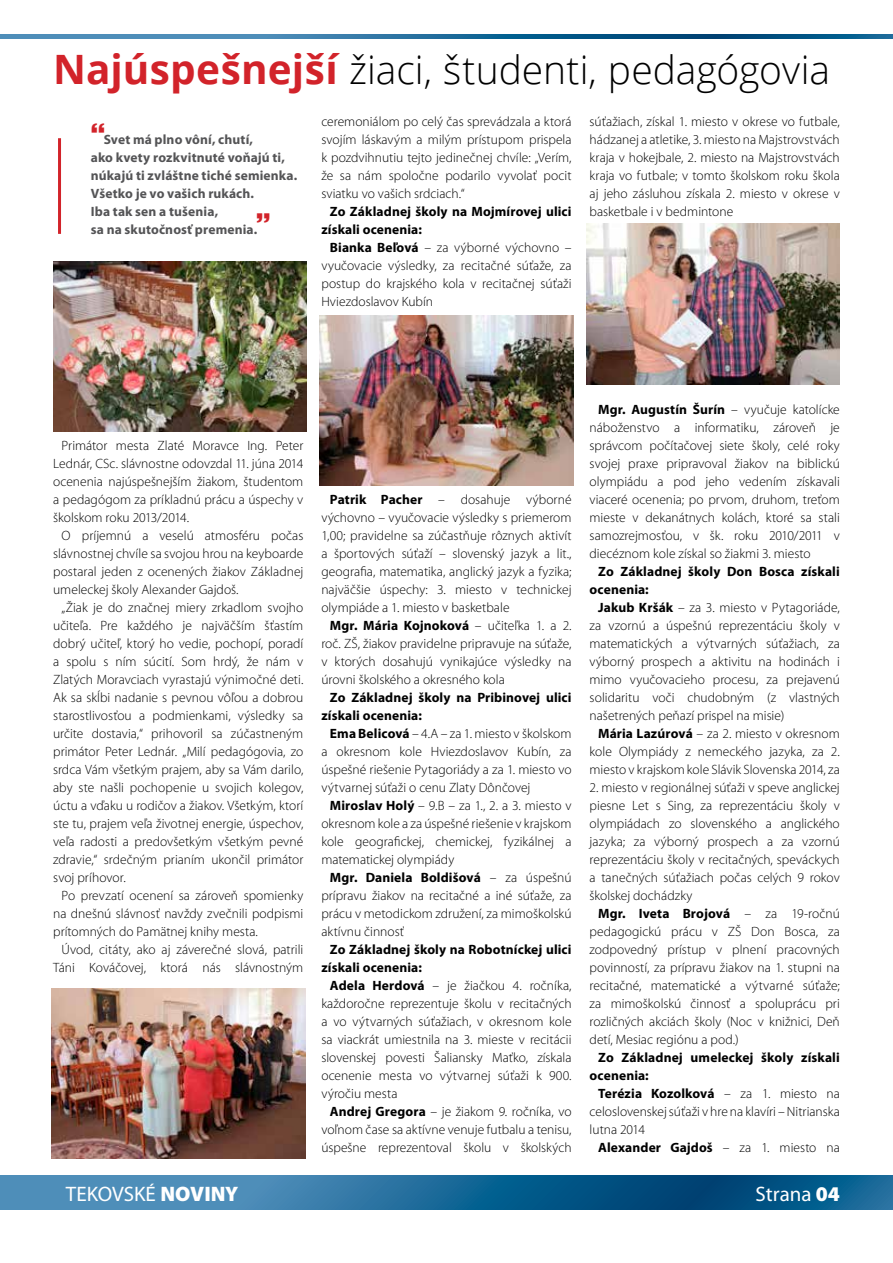
<style>
.page{position:relative;width:893px;height:1263px;background:#fff}
.page>*{position:absolute;margin:0;border:0;box-sizing:border-box;transform-origin:0 0}
.t1{font:300 39px "Open Sans";color:#000}
.t2{font:21px "Mini Pro";color:#fff}
.t3{font:300 13.5px/18px "Mini Pro";color:#000;text-align:justify}
.t4{font:700 13.5px/18px "Mini Pro";letter-spacing:.01em;color:#000}
.t5{font:700 13.5px/18px "Mini Pro";letter-spacing:.01em;color:#545456}
.s1{font-weight:700;font-size:40.5px;color:#d2232a}
.s2{font-weight:700}
.s3{font-weight:300}
.s4{font-weight:900}
</style>
<div class="page">
<svg style="left:0;top:1176px;width:893px;height:34px;background:#236d9b"></svg>
<svg style="left:0;top:34px;width:893px;height:4px;background:#246d9c"></svg>
<hr style="left:58px;top:138px;width:3px;height:96px;background:#d2232a">
<img style="left:53px;top:261px;width:254px;height:171px">
<img style="left:51px;top:989px;width:254px;height:170px">
<img style="left:320px;top:316px;width:253px;height:170px">
<img style="left:587px;top:223px;width:253px;height:161px">
<h1 class="t1" style="left:53px;top:43px;width:778px"><span class="s1">Najúspešnejší</span> žiaci, študenti, pedagógovia</h1>
<p class="t5" style="left:91px;top:131px;width:208px;text-indent:13px">Svet má plno vôní, chutí,<br>ako kvety rozkvitnuté voňajú ti, núkajú ti zvláštne tiché semienka.<br>Všetko je vo vašich rukách.<br>Iba tak sen a tušenia,<br>sa na skutočnosť premenia.</p>
<p class="t3" style="left:321px;top:113px;width:252px">ceremoniálom po celý čas sprevádzala a ktorá svojím láskavým a milým prístupom prispela k pozdvihnutiu tejto jedinečnej chvíle: „Verím, že sa nám spoločne podarilo vyvolať pocit sviatku vo vašich srdciach.“</p>
<p class="t4" style="left:321px;top:202px;width:252px;text-indent:9px">Zo Základnej školy na Mojmírovej ulici získali ocenenia:</p>
<p class="t3" style="left:321px;top:239px;width:252px;text-indent:9px"><span class="s2">Bianka Beľová</span> – za výborné výchovno – vyučovacie výsledky, za recitačné súťaže, za postup do krajského kola v recitačnej súťaži Hviezdoslavov Kubín</p>
<p class="t3" style="left:590px;top:112px;width:252px">súťažiach, získal 1. miesto v okrese vo futbale, hádzanej a atletike, 3. miesto na Majstrovstvách kraja v hokejbale, 2. miesto na Majstrovstvách kraja vo futbale; v tomto školskom roku škola aj jeho zásluhou získala 2. miesto v okrese v basketbale i v bedmintone</p>
<p class="t3" style="left:53px;top:437px;width:252px;text-indent:9px">Primátor mesta Zlaté Moravce Ing. Peter Lednár, CSc. slávnostne odovzdal 11. júna 2014 ocenenia najúspešnejším žiakom, študentom a pedagógom za príkladnú prácu a úspechy v školskom roku 2013/2014.</p>
<p class="t3" style="left:53px;top:527px;width:252px;text-indent:9px">O príjemnú a veselú atmosféru počas slávnostnej chvíle sa svojou hrou na keyboarde postaral jeden z ocenených žiakov Základnej umeleckej školy Alexander Gajdoš.</p>
<p class="t3" style="left:53px;top:599px;width:252px;text-indent:9px">„Žiak je do značnej miery zrkadlom svojho učiteľa. Pre každého je najväčším šťastím dobrý učiteľ, ktorý ho vedie, pochopí, poradí a spolu s ním súcití. Som hrdý, že nám v Zlatých Moravciach vyrastajú výnimočné deti.<br>Ak sa skĺbi nadanie s pevnou vôľou a dobrou starostlivosťou a podmienkami, výsledky sa určite dostavia,“ prihovoril sa zúčastneným primátor Peter Lednár. „Milí pedagógovia, zo srdca Vám všetkým prajem, aby sa Vám darilo, aby ste našli pochopenie u svojich kolegov, úctu a vďaku u rodičov a žiakov. Všetkým, ktorí ste tu, prajem veľa životnej energie, úspechov, veľa radosti a predovšetkým všetkým pevné zdravie,“ srdečným prianím ukončil primátor svoj príhovor.</p>
<p class="t3" style="left:53px;top:887px;width:252px;text-indent:9px">Po prevzatí ocenení sa zároveň spomienky na dnešnú slávnosť navždy zvečnili podpismi prítomných do Pamätnej knihy mesta.</p>
<p class="t3" style="left:53px;top:941px;width:252px;text-align:right">Úvod, citáty, ako aj záverečné slová, patrili<br>Táni Kováčovej, ktorá nás slávnostným</p>
<p class="t3" style="left:321px;top:491px;width:252px;text-indent:9px"><span class="s2">Patrik Pacher</span> – dosahuje výborné výchovno – vyučovacie výsledky s priemerom 1,00; pravidelne sa zúčastňuje rôznych aktivít a športových súťaží – slovenský jazyk a lit., geografia, matematika, anglický jazyk a fyzika; najväčšie úspechy: 3. miesto v technickej olympiáde a 1. miesto v basketbale</p>
<p class="t3" style="left:321px;top:617px;width:252px;text-indent:9px"><span class="s2">Mgr. Mária Kojnoková</span> – učiteľka 1. a 2. roč. ZŠ, žiakov pravidelne pripravuje na súťaže, v ktorých dosahujú vynikajúce výsledky na úrovni školského a okresného kola</p>
<p class="t4" style="left:321px;top:688px;width:252px;text-indent:9px">Zo Základnej školy na Pribinovej ulici získali ocenenia:</p>
<p class="t3" style="left:321px;top:724px;width:252px;text-indent:9px"><span class="s2">Ema Belicová</span> – 4.A – za 1. miesto v školskom a okresnom kole Hviezdoslavov Kubín, za úspešné riešenie Pytagoriády a za 1. miesto vo výtvarnej súťaži o cenu Zlaty Dônčovej</p>
<p class="t3" style="left:321px;top:796px;width:252px;text-indent:9px"><span class="s2">Miroslav Holý</span> – 9.B – za 1., 2. a 3. miesto v okresnom kole a za úspešné riešenie v krajskom kole geografickej, chemickej, fyzikálnej a matematickej olympiády</p>
<p class="t3" style="left:321px;top:868px;width:252px;text-indent:9px"><span class="s2">Mgr. Daniela Boldišová</span> – za úspešnú prípravu žiakov na recitačné a iné súťaže, za prácu v metodickom združení, za mimoškolskú aktívnu činnosť</p>
<p class="t4" style="left:321px;top:940px;width:252px;text-indent:9px">Zo Základnej školy na Robotníckej ulici získali ocenenia:</p>
<p class="t3" style="left:321px;top:976px;width:252px;text-indent:9px"><span class="s2">Adela Herdová</span> – je žiačkou 4. ročníka, každoročne reprezentuje školu v recitačných a vo výtvarných súťažiach, v okresnom kole sa viackrát umiestnila na 3. mieste v recitácii slovenskej povesti Šaliansky Maťko, získala ocenenie mesta vo výtvarnej súťaži k 900. výročiu mesta</p>
<p class="t3" style="left:321px;top:1102px;width:252px;text-indent:9px"><span class="s2">Andrej Gregora</span> – je žiakom 9. ročníka, vo voľnom čase sa aktívne venuje futbalu a tenisu, úspešne reprezentoval školu v školských</p>
<p class="t3" style="left:590px;top:400px;width:252px;text-indent:9px"><span class="s2">Mgr. Augustín Šurín</span> – vyučuje katolícke náboženstvo a informatiku, zároveň je správcom počítačovej siete školy, celé roky svojej praxe pripravoval žiakov na biblickú olympiádu a pod jeho vedením získavali viaceré ocenenia; po prvom, druhom, treťom mieste v dekanátnych kolách, ktoré sa stali samozrejmosťou, v šk. roku 2010/2011 v diecéznom kole získal so žiakmi 3. miesto</p>
<p class="t4" style="left:590px;top:562px;width:252px;text-indent:9px">Zo Základnej školy Don Bosca získali ocenenia:</p>
<p class="t3" style="left:590px;top:598px;width:252px;text-indent:9px"><span class="s2">Jakub Kršák</span> – za 3. miesto v Pytagoriáde, za vzornú a úspešnú reprezentáciu školy v matematických a výtvarných súťažiach, za výborný prospech a aktivitu na hodinách i mimo vyučovacieho procesu, za prejavenú solidaritu voči chudobným (z vlastných našetrených peňazí prispel na misie)</p>
<p class="t3" style="left:590px;top:724px;width:252px;text-indent:9px"><span class="s2">Mária Lazúrová</span> – za 2. miesto v okresnom kole Olympiády z nemeckého jazyka, za 2. miesto v krajskom kole Slávik Slovenska 2014, za</p>
<p class="t3" style="left:590px;top:778px;width:252px">2. miesto v regionálnej súťaži v speve anglickej piesne Let s Sing, za reprezentáciu školy v olympiádach zo slovenského a anglického jazyka; za výborný prospech a za vzornú reprezentáciu školy v recitačných, speváckych a tanečných súťažiach počas celých 9 rokov školskej dochádzky</p>
<p class="t3" style="left:590px;top:904px;width:252px;text-indent:9px"><span class="s2">Mgr. Iveta Brojová</span> – za 19-ročnú pedagogickú prácu v ZŠ Don Bosca, za zodpovedný prístup v plnení pracovných povinností, za prípravu žiakov na 1. stupni na recitačné, matematické a výtvarné súťaže; za mimoškolskú činnosť a spoluprácu pri rozličných akciách školy (Noc v knižnici, Deň detí, Mesiac regiónu a pod.)</p>
<p class="t4" style="left:590px;top:1048px;width:252px;text-indent:9px">Zo Základnej umeleckej školy získali ocenenia:</p>
<p class="t3" style="left:590px;top:1084px;width:252px;text-indent:9px"><span class="s2">Terézia Kozolková</span> – za 1. miesto na celoslovenskej súťaži v hre na klavíri – Nitrianska lutna 2014</p>
<p class="t4" style="left:598px;top:1138px;width:243px">Alexander Gajdoš <span class="s3">– za 1. miesto na</span></p>
<h2 class="t2" style="left:66px;top:1182px;width:174px">TEKOVSKÉ <span class="s4">NOVINY</span></h2>
<h2 class="t2" style="left:756px;top:1182px;width:86px">Strana <span class="s4">04</span></h2>
</div>
